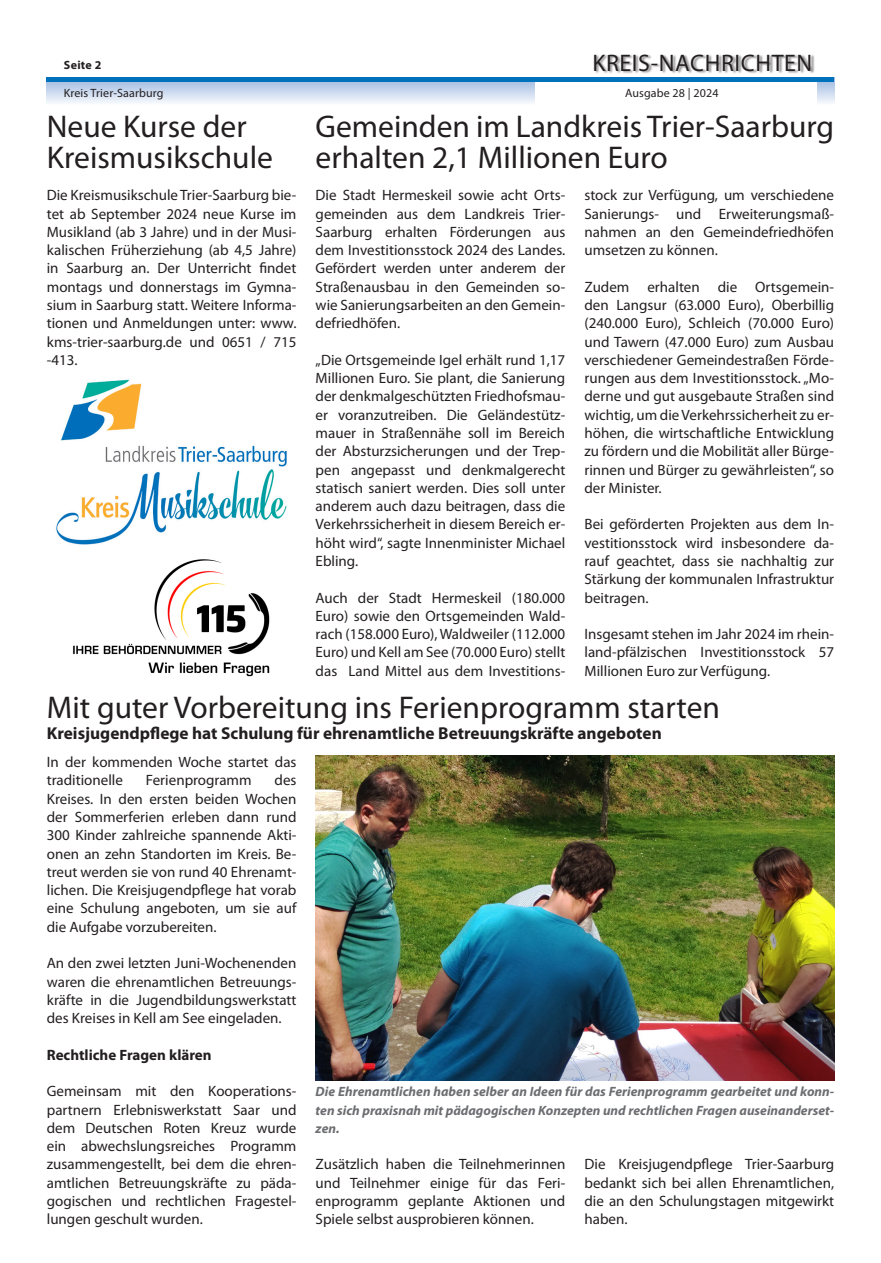
<style>
.page{position:relative;width:881px;height:1263px;background:#fff}
.page>*{position:absolute;margin:0;border:0;box-sizing:border-box;transform-origin:0 0}
.Headline{font:31.5px/31.5px "Myriad Pro";color:#231f20}
.t1{font:24px "Myriad Pro";letter-spacing:.025em;color:#231f20}
.Subline{font:700 17.25px "Myriad Pro";color:#231f20}
.Fließtext{font:15px/18.3px "Myriad Pro";color:#231f20;text-align:justify}
.Fließtext-2{font:700 15px "Myriad Pro";color:#231f20}
.Bilduntertitel{font:italic 700 13.5px/18.3px "Myriad Pro";color:#6c6d70;text-align:justify}
.t2{font:12px "Myriad Pro";letter-spacing:.01em;color:#231f20}
.t3{font:700 12px "Myriad Pro";letter-spacing:.025em;color:#231f20}
</style>
<div class="page">
<svg style="left:47px;top:82px;width:786px;height:21px;background:#cedbef"></svg>
<div style="left:535px;top:0;width:281px;height:113px;background:#fff"></div>
<div style="left:594px;top:54px;width:220px;height:20px;background:#231f20;opacity:.5"></div>
<hr style="left:47px;top:78px;width:786px;height:4px;background:#0072bc">
<img style="left:315px;top:755px;width:518px;height:325px">
<img style="left:56px;top:379px;width:231px;height:166px">
<img style="left:73px;top:559px;width:197px;height:118px">
<p class="t3" style="left:64px;top:57px;width:39px">Seite 2</p>
<h2 class="t1" style="left:592px;top:48px;width:221px">KREIS-NACHRICHTEN</h2>
<p class="t2" style="left:64px;top:86px;width:101px">Kreis Trier-Saarburg</p>
<p class="t2" style="left:625px;top:86px;width:95px">Ausgabe 28 | 2024</p>
<p class="Headline" style="left:315px;top:110px;width:520px">Gemeinden im Landkreis Trier-Saarburg erhalten 2,1 Millionen Euro</p>
<p class="Fließtext" style="left:584px;top:186px;width:251px">stock zur Verfügung, um verschiedene Sanierungs- und Erweiterungsmaß&shy;nahmen an den Gemeindefriedhöfen umsetzen zu können.</p>
<p class="Fließtext" style="left:584px;top:277px;width:251px">Zudem erhalten die Ortsgemein&shy;den Langsur (63.000 Euro), Oberbillig (240.000 Euro), Schleich (70.000 Euro) und Tawern (47.000 Euro) zum Ausbau verschiedener Gemeindestraßen Förde&shy;rungen aus dem Investitionsstock. „Mo&shy;derne und gut ausgebaute Straßen sind wichtig, um die Verkehrssicherheit zu er&shy;höhen, die wirtschaftliche Entwicklung zu fördern und die Mobilität aller Bürge&shy;rinnen und Bürger zu gewährleisten“, so der Minister.</p>
<p class="Fließtext" style="left:584px;top:515px;width:251px">Bei geförderten Projekten aus dem In&shy;vestitionsstock wird insbesondere da&shy;rauf geachtet, dass sie nachhaltig zur Stärkung der kommunalen Infrastruktur beitragen.</p>
<p class="Fließtext" style="left:584px;top:625px;width:251px">Insgesamt stehen im Jahr 2024 im rhein&shy;land-pfälzischen Investitionsstock 57<br>Millionen Euro zur Verfügung.</p>
<p class="Headline" style="left:47px;top:691px;width:674px">Mit guter Vorbereitung ins Ferienprogramm starten</p>
<p class="Subline" style="left:47px;top:721px;width:616px">Kreisjugendpflege hat Schulung für ehrenamtliche Betreuungskräfte angeboten</p>
<p class="Fließtext" style="left:47px;top:753px;width:251px">In der kommenden Woche startet das traditionelle</p>
<p class="Headline" style="left:47px;top:110px;width:201px">Neue Kurse der</p>
<p class="Headline" style="left:47px;top:141px;width:227px">Kreismusikschule</p>
<p class="Fließtext" style="left:47px;top:186px;width:251px">Die Kreismusikschule Trier-Saarburg bie&shy;tet ab September 2024 neue Kurse im Musikland (ab 3 Jahre) und in der Musi&shy;kalischen Früherziehung (ab 4,5 Jahre) in Saarburg an. Der Unterricht findet montags und donnerstags im Gymna&shy;sium in Saarburg statt. Weitere Informa&shy;tionen und Anmeldungen unter: www. kms-trier-saarburg.de und 0651 / 715 -413.</p>
<p class="Fließtext" style="left:315px;top:186px;width:251px">Die Stadt Hermeskeil sowie acht Orts&shy;gemeinden aus dem Landkreis Trier-Saarburg erhalten Förderungen aus dem Investitionsstock 2024 des Landes.<br>Gefördert werden unter anderem der Straßenausbau in den Gemeinden so&shy;wie Sanierungsarbeiten an den Gemein&shy;defriedhöfen.</p>
<p class="Fließtext" style="left:315px;top:350px;width:251px">„Die Ortsgemeinde Igel erhält rund 1,17<br>Millionen Euro. Sie plant, die Sanierung der denkmalgeschützten Friedhofsmau&shy;er voranzutreiben. Die Geländestütz&shy;mauer in Straßennähe soll im Bereich der Absturzsicherungen und der Trep&shy;pen angepasst und denkmalgerecht statisch saniert werden. Dies soll unter anderem auch dazu beitragen, dass die Verkehrssicherheit in diesem Bereich er&shy;höht wird“, sagte Innenminister Michael Ebling.</p>
<p class="Fließtext" style="left:315px;top:588px;width:251px">Auch der Stadt Hermeskeil (180.000<br>Euro) sowie den Ortsgemeinden Wald&shy;rach (158.000 Euro), Waldweiler (112.000<br>Euro) und Kell am See (70.000 Euro) stellt das Land Mittel aus dem Investitions-</p>
<p class="Fließtext" style="left:47px;top:771px;width:251px;text-indent:228px">des Kreises. In den ersten beiden Wochen der Sommerferien erleben dann rund 300 Kinder zahlreiche spannende Akti&shy;onen an zehn Standorten im Kreis. Be&shy;treut werden sie von rund 40 Ehrenamt&shy;lichen. Die Kreisjugendpflege hat vorab eine Schulung angeboten, um sie auf die Aufgabe vorzubereiten.</p>
<p class="Fließtext" style="left:47px;top:954px;width:251px">An den zwei letzten Juni-Wochenenden waren die ehrenamtlichen Betreuungs&shy;kräfte in die Jugendbildungswerkstatt des Kreises in Kell am See eingeladen.</p>
<p class="Fließtext-2" style="left:47px;top:1045px;width:166px">Rechtliche Fragen klären</p>
<p class="Fließtext" style="left:47px;top:1082px;width:251px">Gemeinsam mit den Kooperations&shy;partnern Erlebniswerkstatt Saar und dem Deutschen Roten Kreuz wurde ein abwechslungsreiches Programm zusammengestellt, bei dem die ehren&shy;amtlichen Betreuungskräfte zu päda&shy;gogischen und rechtlichen Fragestel&shy;lungen geschult wurden.</p>
<p class="Fließtext" style="left:146px;top:771px;width:107px">Ferienprogramm</p>
<p class="Bilduntertitel" style="left:315px;top:1082px;width:520px">Die Ehrenamtlichen haben selber an Ideen für das Ferienprogramm gearbeitet und konn&shy;ten sich praxisnah mit pädagogischen Konzepten und rechtlichen Fragen auseinanderset&shy;zen.</p>
<p class="Fließtext" style="left:584px;top:1155px;width:251px">Die Kreisjugendpflege Trier-Saarburg bedankt sich bei allen Ehrenamtlichen, die an den Schulungstagen mitgewirkt haben.</p>
<p class="Fließtext" style="left:315px;top:1155px;width:251px">Zusätzlich haben die Teilnehmerinnen und Teilnehmer einige für das Feri&shy;enprogramm geplante Aktionen und Spiele selbst ausprobieren können.</p>
</div>
